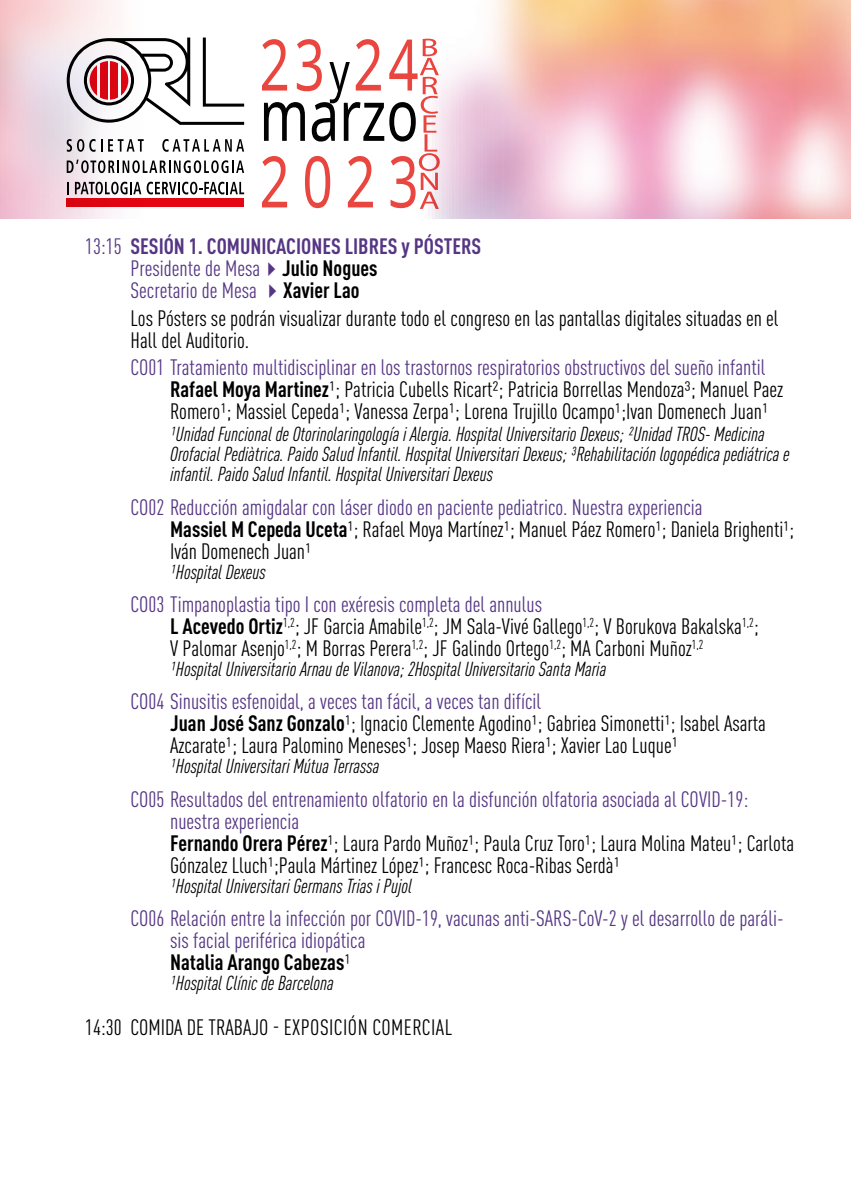
<style>
.page{position:relative;width:851px;height:1191px;background:#fff}
.page>*{position:absolute;margin:0;border:0;box-sizing:border-box;transform-origin:0 0}
.t1{font:condensed 22px/22px "DIN Pro";color:#000}
.t2{font:condensed 22px/22px "DIN Pro";color:#553684}
.t3{font:condensed 22px "DIN Pro";letter-spacing:.02em;color:#000}
.t4{font:italic condensed 20px/20px "DIN Pro";color:#000}
.s1{font-weight:700}
.s2{font-weight:700;color:#000}
.s3{color:#553684}
.s4{color:#000}
</style>
<div class="page">
<svg style="left:791px;top:0;width:59px;height:218px"></svg>
<svg style="left:0;top:0;width:761px;height:218px"></svg>
<svg style="left:67px;top:38px;width:177px;height:87px"></svg>
<svg style="left:90px;top:61px;width:7px;height:39px"></svg>
<div style="left:100px;top:61px;width:7px;height:39px;background:#d90512"></div>
<div style="left:110px;top:61px;width:8px;height:39px;background:#db0512"></div>
<svg style="left:121px;top:61px;width:7px;height:39px"></svg>
<svg style="left:67px;top:139px;width:28px;height:13px"></svg>
<svg style="left:101px;top:139px;width:1px;height:13px"></svg>
<svg style="left:108px;top:139px;width:36px;height:13px"></svg>
<svg style="left:162px;top:139px;width:82px;height:13px"></svg>
<svg style="left:67px;top:160px;width:177px;height:13px"></svg>
<svg style="left:67px;top:182px;width:1px;height:12px"></svg>
<svg style="left:75px;top:182px;width:66px;height:12px"></svg>
<svg style="left:147px;top:182px;width:97px;height:12px"></svg>
<div style="left:67px;top:199px;width:177px;height:8px;background:#e30613"></div>
<svg style="left:262px;top:39px;width:177px;height:170px"></svg>
<p class="t2" style="left:130px;top:233px;width:352px;text-indent:-45px">13:15 <span class="s1">SESIÓN 1. COMUNICACIONES LIBRES y PÓSTERS<br></span>Presidente de Mesa✔<span class="s2">Julio Nogues<br></span>Secretario de Mesa ✔<span class="s2">Xavier Lao</span></p>
<p class="t1" style="left:130px;top:305px;width:649px">Los Pósters se podrán visualizar durante todo el congreso en las pantallas digitales situadas en el<br>Hall del Auditorio.</p>
<p class="t1" style="left:170px;top:355px;width:614px;text-indent:-40px"><span class="s3">CO01 Tratamiento multidisciplinar en los trastornos respiratorios obstructivos del sueño infantil<br></span><span class="s1">Rafael Moya Martinez</span>¹; Patricia Cubells Ricart²; Patricia Borrellas Mendoza³; Manuel Paez<br>Romero¹; Massiel Cepeda¹; Vanessa Zerpa¹; Lorena Trujillo Ocampo¹;Ivan Domenech Juan¹</p>
<p class="t4" style="left:170px;top:423px;width:620px">¹Unidad Funcional de Otorinolaringología i Alergia. Hospital Universitario Dexeus; ²Unidad TROS- Medicina<br>Orofacial Pediàtrica. Paido Salud Infantil. Hospital Universitari Dexeus; ³Rehabilitación logopédica pediátrica e infantil. Paido Salud Infantil. Hospital Universitari Dexeus</p>
<p class="t1" style="left:170px;top:494px;width:625px;text-indent:-40px"><span class="s3">CO02 Reducción amigdalar con láser diodo en paciente pediatrico. Nuestra experiencia<br></span><span class="s1">Massiel M Cepeda Uceta</span>¹; Rafael Moya Martínez¹; Manuel Páez Romero¹; Daniela Brighenti¹;<br>Iván Domenech Juan¹</p>
<p class="t4" style="left:170px;top:560px;width:97px">¹Hospital Dexeus</p>
<p class="t1" style="left:170px;top:591px;width:590px;text-indent:-40px"><span class="s3">CO03 Timpanoplastia tipo I con exéresis completa del annulus<br></span><span class="s1">L Acevedo Ortiz</span><sup>1,2</sup>; JF Garcia Amabile<sup>1,2</sup>; JM Sala-Vivé Gallego<sup>1,2</sup>; V Borukova Bakalska<sup>1,2</sup>;<br>V Palomar Asenjo<sup>1,2</sup>; M Borras Perera<sup>1,2</sup>; JF Galindo Ortego<sup>1,2</sup>; MA Carboni Muñoz<sup>1,2</sup></p>
<p class="t4" style="left:170px;top:657px;width:437px">1Hospital Universitario Arnau de Vilanova; 2Hospital Universitario Santa Maria</p>
<p class="t1" style="left:170px;top:689px;width:597px;text-indent:-40px"><span class="s3">CO04 Sinusitis esfenoidal, a veces tan fácil, a veces tan difícil<br></span><span class="s1">Juan José Sanz Gonzalo</span>¹; Ignacio Clemente Agodino¹; Gabriea Simonetti¹; Isabel Asarta<br>Azcarate¹; Laura Palomino Meneses¹; Josep Maeso Riera¹; Xavier Lao Luque¹</p>
<p class="t4" style="left:170px;top:755px;width:210px">¹Hospital Universitari Mútua Terrassa</p>
<p class="t1" style="left:170px;top:786px;width:625px;text-indent:-40px"><span class="s3">CO05 Resultados del entrenamiento olfatorio en la disfunción olfatoria asociada al COVID-19: nuestra experiencia<br></span><span class="s1">Fernando Orera Pérez</span>¹; Laura Pardo Muñoz¹; Paula Cruz Toro¹; Laura Molina Mateu¹; Carlota Gónzalez Lluch¹;Paula Mártinez López¹; Francesc Roca-Ribas Serdà¹</p>
<p class="t4" style="left:170px;top:874px;width:243px">¹Hospital Universitari Germans Trias i Pujol</p>
<p class="t2" style="left:170px;top:905px;width:614px;text-indent:-40px">CO06 Relación entre la infección por COVID-19, vacunas anti-SARS-CoV-2 y el desarrollo de paráli&shy;sis facial periférica idiopática<br><span class="s2">Natalia Arango Cabezas</span><span class="s4">¹</span></p>
<p class="t4" style="left:170px;top:971px;width:165px">¹Hospital Clínic de Barcelona</p>
<p class="t3" style="left:85px;top:1011px;width:368px">14:30 COMIDA DE TRABAJO - EXPOSICIÓN COMERCIAL</p>
</div>
